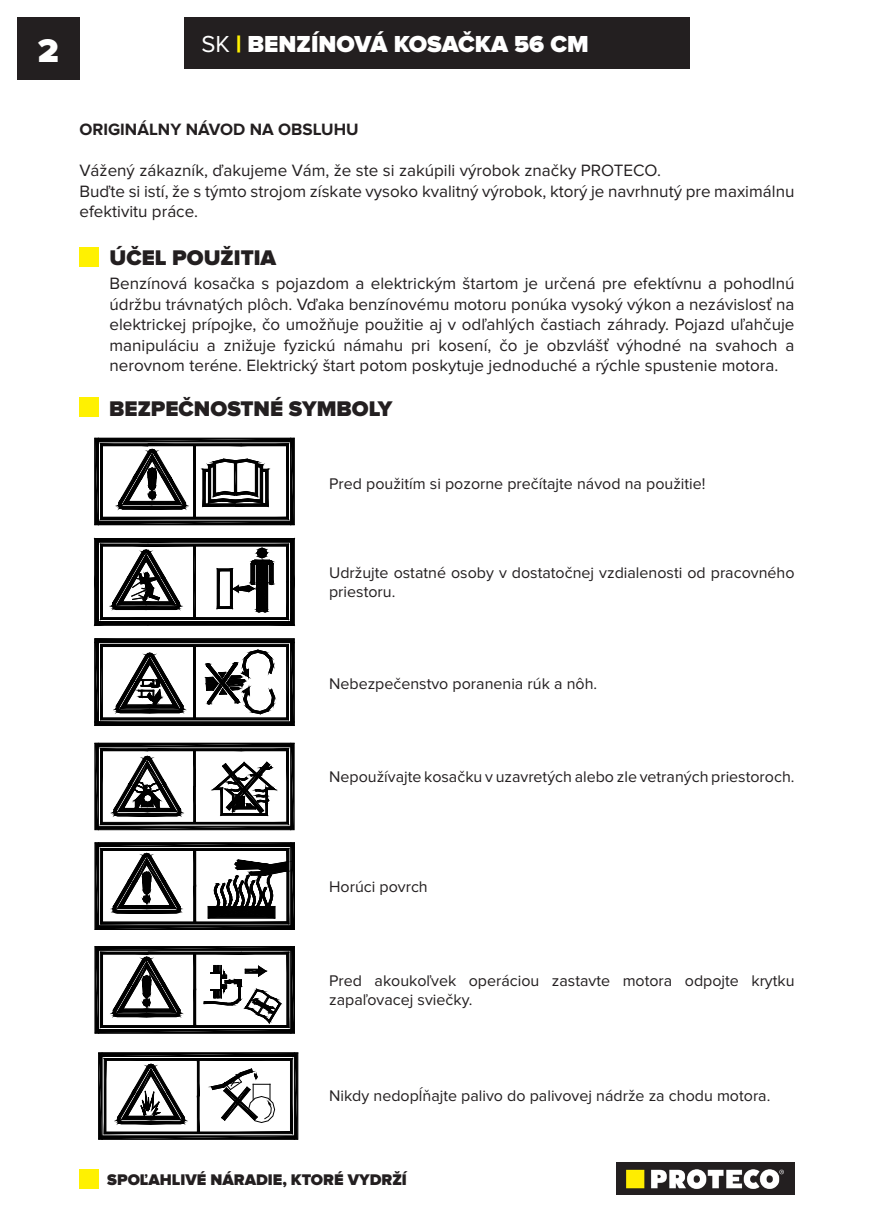
<style>
.page{position:relative;width:874px;height:1225px;background:#fff}
.page>*{position:absolute;margin:0;border:0;box-sizing:border-box;transform-origin:0 0}
.t1{font:900 34px "Proxima Nova";color:#fff}
.t2{font:900 24px "Proxima Nova";color:#fff}
.t3{font:900 22px "Proxima Nova";color:#231f20}
.t4{font:17px/20.4px "Proxima Nova";color:#231f20}
.t5{font:700 17px "Proxima Nova";color:#231f20}
.t6{font:16px/19.2px "Proxima Nova";color:#231f20}
.t7{font:900 16px "Proxima Nova";color:#231f20}
.s1{font-weight:400}
.s2{color:#fff101}
</style>
<div class="page">
<div style="left:17px;top:17px;width:62px;height:62px;background:#231f20"></div>
<img style="left:616px;top:1162px;width:178px;height:33px">
<div style="left:79px;top:1169px;width:20px;height:19px;background:#fff101"></div>
<div style="left:184px;top:17px;width:505px;height:51px;background:#231f20"></div>
<svg style="left:93px;top:437px;width:206px;height:703px"></svg>
<hr style="left:94px;top:438px;width:1px;height:86px;background:#000">
<svg style="left:95px;top:438px;width:199px;height:87px"></svg>
<hr style="left:94px;top:639px;width:1px;height:86px;background:#000">
<hr style="left:95px;top:725px;width:199px;height:1px;background:#000">
<svg style="left:93px;top:538px;width:201px;height:87px"></svg>
<hr style="left:95px;top:638px;width:199px;height:1px;background:#000">
<svg style="left:95px;top:639px;width:199px;height:86px"></svg>
<svg style="left:95px;top:743px;width:199px;height:87px"></svg>
<hr style="left:95px;top:929px;width:199px;height:1px;background:#000">
<hr style="left:95px;top:842px;width:199px;height:1px;background:#000">
<svg style="left:95px;top:843px;width:200px;height:86px"></svg>
<svg style="left:95px;top:946px;width:203px;height:193px"></svg>
<div style="left:79px;top:397px;width:20px;height:20px;background:#fff101"></div>
<div style="left:79px;top:247px;width:20px;height:19px;background:#fff101"></div>
<h1 class="t1" style="left:38px;top:31px;width:22px">2</h1>
<h2 class="t2" style="left:201px;top:30px;width:388px"><span class="s1">SK</span> <span class="s2">|</span> BENZÍNOVÁ KOSAČKA 56 CM</h2>
<p class="t5" style="left:79px;top:120px;width:280px">ORIGINÁLNY NÁVOD NA OBSLUHU</p>
<p class="t4" style="left:79px;top:161px;width:583px">Vážený zákazník, ďakujeme Vám, že ste si zakúpili výrobok značky PROTECO.</p>
<p class="t4" style="left:79px;top:182px;width:716px">Buďte si istí, že s týmto strojom získate vysoko kvalitný výrobok, ktorý je navrhnutý pre maximálnu efektivitu práce.</p>
<p class="t3" style="left:109px;top:245px;width:168px">ÚČEL POUŽITIA</p>
<p class="t4" style="left:109px;top:274px;width:686px;text-align:justify">Benzínová kosačka s pojazdom a elektrickým štartom je určená pre efektívnu a pohodlnú údržbu trávnatých plôch. Vďaka benzínovému motoru ponúka vysoký výkon a nezávislosť na elektrickej prípojke, čo umožňuje použitie aj v odľahlých častiach záhrady. Pojazd uľahčuje manipuláciu a znižuje fyzickú námahu pri kosení, čo je obzvlášť výhodné na svahoch a nerovnom teréne. Elektrický štart potom poskytuje jednoduché a rýchle spustenie motora.</p>
<p class="t3" style="left:109px;top:396px;width:284px">BEZPEČNOSTNÉ SYMBOLY</p>
<p class="t6" style="left:329px;top:474px;width:378px">Pred použitím si pozorne prečítajte návod na použitie!</p>
<p class="t6" style="left:329px;top:563px;width:466px">Udržujte ostatné osoby v dostatočnej vzdialenosti od pracovného priestoru.</p>
<p class="t6" style="left:329px;top:674px;width:269px">Nebezpečenstvo poranenia rúk a nôh.</p>
<p class="t6" style="left:329px;top:768px;width:466px">Nepoužívajte kosačku v uzavretých alebo zle vetraných priestoroch.</p>
<p class="t6" style="left:329px;top:877px;width:100px">Horúci povrch</p>
<p class="t6" style="left:329px;top:972px;width:466px">Pred akoukoľvek operáciou zastavte motora odpojte krytku zapaľovacej sviečky.</p>
<p class="t6" style="left:329px;top:1086px;width:442px">Nikdy nedopĺňajte palivo do palivovej nádrže za chodu motora.</p>
<p class="t7" style="left:107px;top:1170px;width:301px">SPOĽAHLIVÉ NÁRADIE, KTORÉ VYDRŽÍ</p>
</div>
